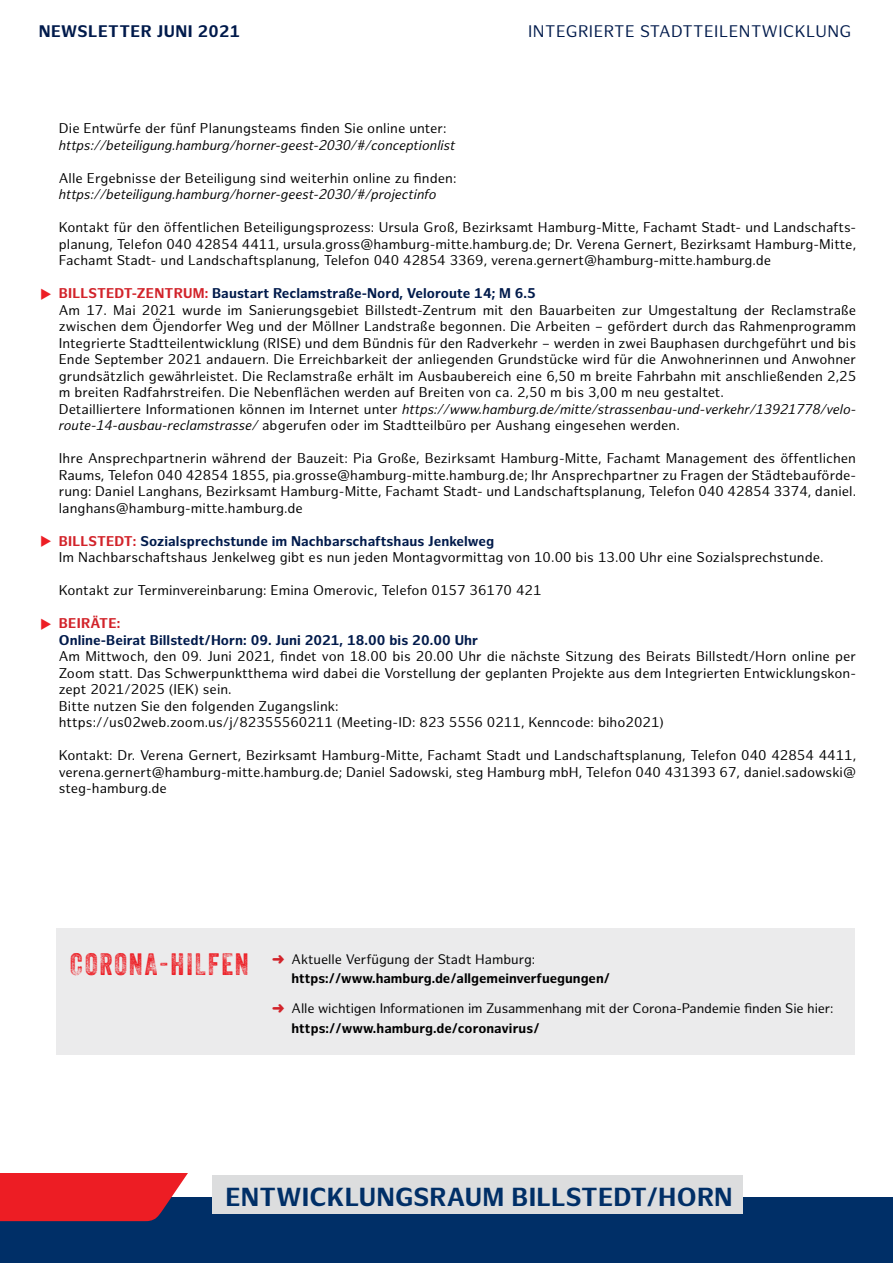
<style>
.page{position:relative;width:893px;height:1263px;background:#fff}
.page>*{position:absolute;margin:0;border:0;box-sizing:border-box;transform-origin:0 0}
.t1{font:30px "Veneer Three";letter-spacing:.06em;color:#ed1d24}
.t2{font:700 25.5px "Hamburg Sans";letter-spacing:.01em;color:#002f67}
.t3{font:16.35px "Hamburg Sans";letter-spacing:.03em;color:#001a4b}
.t4{font:700 16.35px "Hamburg Sans";letter-spacing:.03em;color:#001a4b}
.t5{font:13.8px/16.5px "Hamburg Sans";letter-spacing:.005em;color:#000;text-align:justify}
.t6{font:italic 13.8px "Hamburg Sans";letter-spacing:.005em;color:#000}
.t7{font:700 13.8px "Hamburg Sans";letter-spacing:.005em;color:#001a4b}
.t8{font:700 13.8px "Hamburg Sans";letter-spacing:.015em;color:#d2232a}
.t9{font:13.5px/19.5px "Hamburg Sans";letter-spacing:-.01em;color:#000}
.t10{font:700 13.5px/19.5px "Hamburg Sans";color:#000}
.s1{font-weight:700;color:#d2232a}
.s2{font-weight:700;color:#001a4b}
.s3{font-style:italic}
.s4{color:#d2232a}
.s5{font-weight:400}
.s6{font-weight:700}
</style>
<div class="page">
<div style="left:0;top:1197px;width:893px;height:66px;background:#002f67"></div>
<svg style="left:0;top:1173px;width:188px;height:48px;background:#dd222c"></svg>
<div style="left:213px;top:1176px;width:530px;height:38px;background:#dcddde"></div>
<div style="left:56px;top:928px;width:799px;height:126px;background:#ebebec"></div>
<p class="t4" style="left:39px;top:22px;width:203px">NEWSLETTER JUNI 2021</p>
<p class="t3" style="left:528px;top:22px;width:325px">INTEGRIERTE STADTTEILENTWICKLUNG</p>
<p class="t5" style="left:59px;top:121px;width:389px">Die Entwürfe der fünf Planungsteams finden Sie online unter:</p>
<p class="t6" style="left:59px;top:137px;width:398px">https://beteiligung.hamburg/horner-geest-2030/#/conceptionlist</p>
<p class="t5" style="left:59px;top:170px;width:399px">Alle Ergebnisse der Beteiligung sind weiterhin online zu finden:</p>
<p class="t6" style="left:59px;top:186px;width:379px">https://beteiligung.hamburg/horner-geest-2030/#/projectinfo</p>
<p class="t5" style="left:59px;top:220px;width:799px">Kontakt für den öffentlichen Beteiligungsprozess: Ursula Groß, Bezirksamt Hamburg-Mitte, Fachamt Stadt- und Landschafts&shy;planung, Telefon 040 42854 4411, ursula.gross@hamburg-mitte.hamburg.de; Dr. Verena Gernert, Bezirksamt Hamburg-Mitte, Fachamt Stadt- und Landschaftsplanung, Telefon 040 42854 3369, verena.gernert@hamburg-mitte.hamburg.de</p>
<p class="t5" style="left:59px;top:286px;width:799px;text-align:left"><span class="s1">BILLSTEDT-ZENTRUM:</span> <span class="s2">Baustart Reclamstraße-Nord, Veloroute 14; M 6.5<br></span>Am 17. Mai 2021 wurde im Sanierungsgebiet Billstedt-Zentrum mit den Bauarbeiten zur Umgestaltung der Reclamstraße zwischen dem Öjendorfer Weg und der Möllner Landstraße begonnen. Die Arbeiten – gefördert durch das Rahmenprogramm Integrierte Stadtteilentwicklung (RISE) und dem Bündnis für den Radverkehr – werden in zwei Bauphasen durchgeführt und bis Ende September 2021 andauern. Die Erreichbarkeit der anliegenden Grundstücke wird für die Anwohnerinnen und Anwohner grundsätzlich gewährleistet. Die Reclamstraße erhält im Ausbaubereich eine 6,50 m breite Fahrbahn mit anschließenden 2,25 m breiten Radfahrstreifen. Die Nebenflächen werden auf Breiten von ca. 2,50 m bis 3,00 m neu gestaltet.<br>Detailliertere Informationen können im Internet unter <span class="s3">https://www.hamburg.de/mitte/strassenbau-und-verkehr/13921778/velo&shy;route-14-ausbau-reclamstrasse/</span> abgerufen oder im Stadtteilbüro per Aushang eingesehen werden.</p>
<p class="t5" style="left:59px;top:451px;width:799px">Ihre Ansprechpartnerin während der Bauzeit: Pia Große, Bezirksamt Hamburg-Mitte, Fachamt Management des öffentlichen Raums, Telefon 040 42854 1855, pia.grosse@hamburg-mitte.hamburg.de; Ihr Ansprechpartner zu Fragen der Städtebauförde&shy;rung: Daniel Langhans, Bezirksamt Hamburg-Mitte, Fachamt Stadt- und Landschaftsplanung, Telefon 040 42854 3374, daniel. langhans@hamburg-mitte.hamburg.de</p>
<p class="t5" style="left:59px;top:533px;width:766px"><span class="s1">BILLSTEDT:</span> <span class="s2">Sozialsprechstunde im Nachbarschaftshaus Jenkelweg<br></span>Im Nachbarschaftshaus Jenkelweg gibt es nun jeden Montagvormittag von 10.00 bis 13.00 Uhr eine Sozialsprechstunde.</p>
<p class="t5" style="left:59px;top:583px;width:484px">Kontakt zur Terminvereinbarung: Emina Omerovic, Telefon 0157 36170 421</p>
<p class="t8" style="left:59px;top:615px;width:63px">BEIRÄTE:</p>
<p class="t7" style="left:59px;top:632px;width:421px">Online-Beirat Billstedt/Horn: 09. Juni 2021, 18.00 bis 20.00 Uhr</p>
<p class="t5" style="left:59px;top:649px;width:799px;text-align:left">Am Mittwoch, den 09. Juni 2021, findet von 18.00 bis 20.00 Uhr die nächste Sitzung des Beirats Billstedt/Horn online per Zoom statt. Das Schwerpunktthema wird dabei die Vorstellung der geplanten Projekte aus dem Integrierten Entwicklungskon&shy;zept 2021/2025 (IEK) sein.<br>Bitte nutzen Sie den folgenden Zugangslink:<br>https://us02web.zoom.us/j/82355560211 (Meeting-ID: 823 5556 0211, Kenncode: biho2021)</p>
<p class="t5" style="left:59px;top:748px;width:799px">Kontakt: Dr. Verena Gernert, Bezirksamt Hamburg-Mitte, Fachamt Stadt und Landschaftsplanung, Telefon 040 42854 4411, verena.gernert@hamburg-mitte.hamburg.de; Daniel Sadowski, steg Hamburg mbH, Telefon 040 431393 67, daniel.sadowski@ steg-hamburg.de</p>
<h1 class="t1" style="left:70px;top:946px;width:180px">CORONA-HILFEN</h1>
<p class="t10" style="left:292px;top:949px;width:320px;text-indent:-19px"><span class="s4">➜</span> <span class="s5">Aktuelle Verfügung der Stadt Hamburg: </span>https://www.hamburg.de/allgemeinverfuegungen/</p>
<p class="t9" style="left:292px;top:999px;width:543px;text-indent:-20px"><span class="s4">➜</span> Alle wichtigen Informationen im Zusammenhang mit der Corona-Pandemie finden Sie hier: <span class="s6">https://www.hamburg.de/coronavirus/</span></p>
<h2 class="t2" style="left:225px;top:1182px;width:509px">ENTWICKLUNGSRAUM BILLSTEDT/HORN</h2>
</div>
